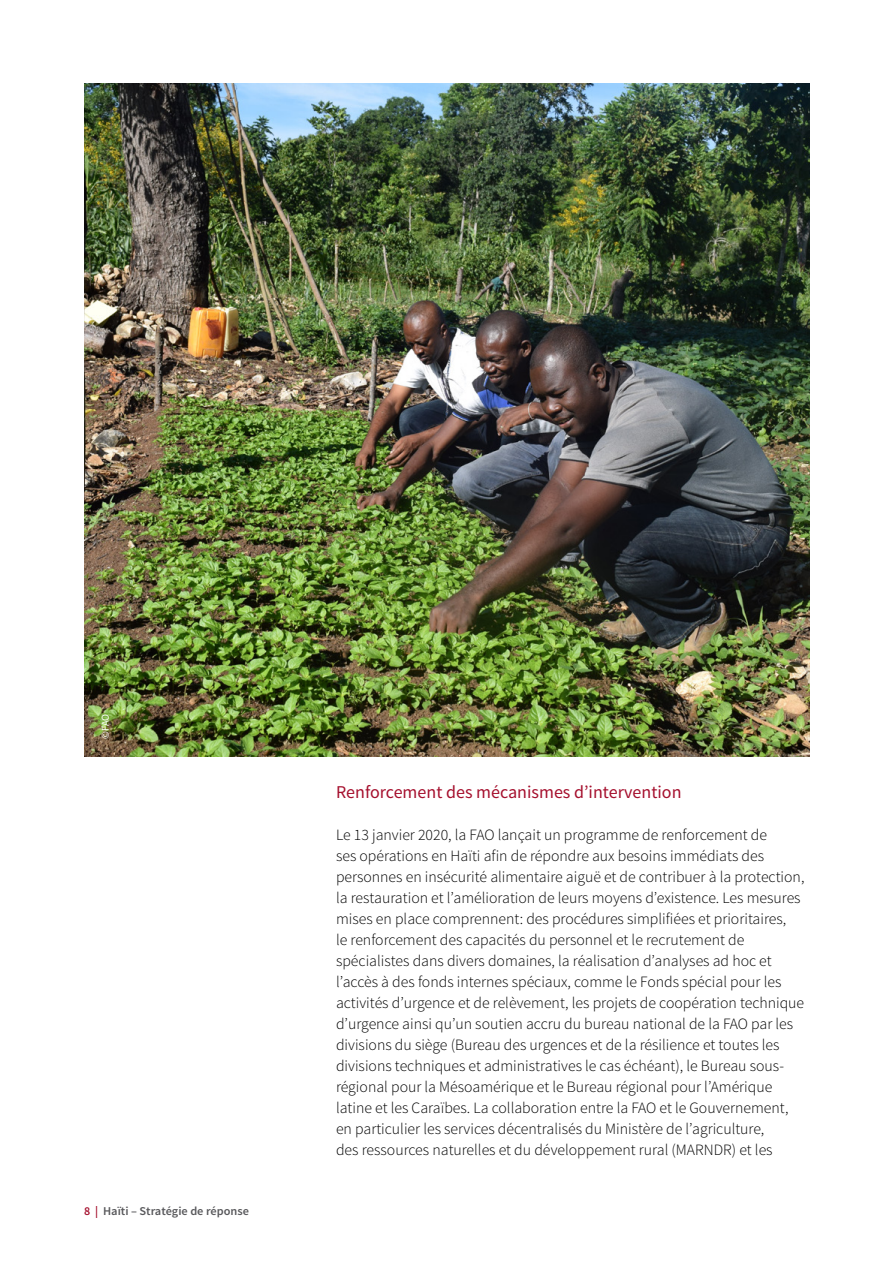
<style>
.page{position:relative;width:893px;height:1263px;background:#fff}
.page>*{position:absolute;margin:0;border:0;box-sizing:border-box;transform-origin:0 0}
.t1{font:18px "Source Sans Pro";color:#a50f2d}
.t2{font:300 15.75px/21px "Source Sans Pro";color:#000}
.t3{font:600 12px "Source Sans Pro";color:#59595c}
.t4{font:10.5px "Source Sans Pro";color:#fff}
.s1{color:#a50f2d}
</style>
<div class="page">
<img style="left:84px;top:83px;width:725px;height:673px">
<p class="t4" style="left:99px;top:739px;width:27px;rotate:-90deg">©FAO</p>
<p class="t3" style="left:84px;top:1203px;width:167px"><span class="s1">8 |</span> Haïti – Stratégie de réponse</p>
<p class="t1" style="left:336px;top:781px;width:347px">Renforcement des mécanismes d’intervention</p>
<p class="t2" style="left:336px;top:824px;width:470px">Le 13 janvier 2020, la FAO lançait un programme de renforcement de<br>ses opérations en Haïti afin de répondre aux besoins immédiats des personnes en insécurité alimentaire aiguë et de contribuer à la protection, la restauration et l’amélioration de leurs moyens d’existence. Les mesures mises en place comprennent: des procédures simplifiées et prioritaires,<br>le renforcement des capacités du personnel et le recrutement de spécialistes dans divers domaines, la réalisation d’analyses ad hoc et l’accès à des fonds internes spéciaux, comme le Fonds spécial pour les activités d’urgence et de relèvement, les projets de coopération technique d’urgence ainsi qu’un soutien accru du bureau national de la FAO par les divisions du siège (Bureau des urgences et de la résilience et toutes les divisions techniques et administratives le cas échéant), le Bureau sous&shy;régional pour la Mésoamérique et le Bureau régional pour l’Amérique latine et les Caraïbes. La collaboration entre la FAO et le Gouvernement, en particulier les services décentralisés du Ministère de l’agriculture,<br>des ressources naturelles et du développement rural (MARNDR) et les</p>
</div>
